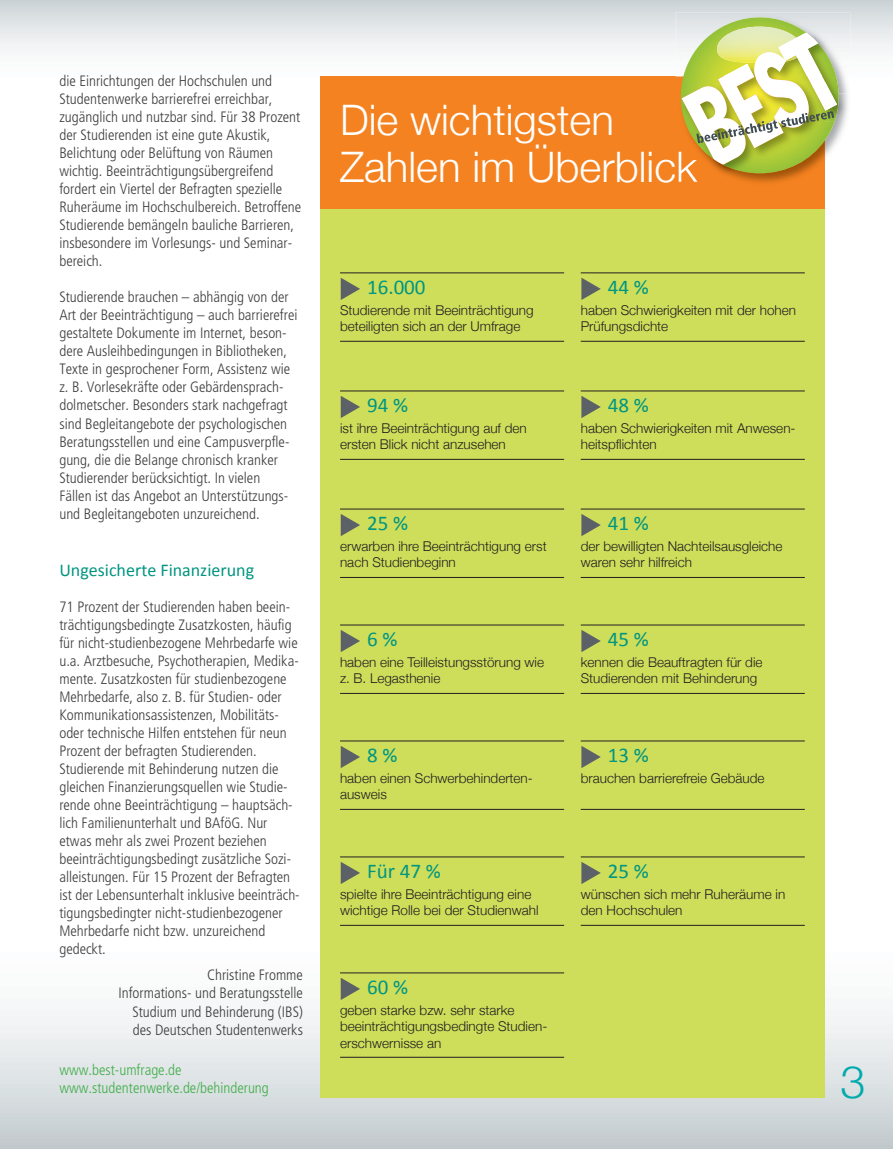
<style>
.page{position:relative;width:893px;height:1149px;background:#fff}
.page>*{position:absolute;margin:0;border:0;box-sizing:border-box;transform-origin:0 0}
.t1{font:300 45px "Helvetica Neue";color:#00aaad}
.t2{font:300 42px/46.5px "Helvetica Neue";color:#fff}
.t3{font:21px "Calibri";color:#009580}
.t4{font:18px "Calibri";color:#009580}
.t5{font:300 condensed 15px/18px "Frutiger";color:#3e3e3f}
.t6{font:300 condensed 15px/18px "Frutiger";color:#40ae49}
.t7{font:300 13.5px/16.5px "Helvetica Neue";color:#231f20}
</style>
<div class="page">
<svg style="left:0;top:0;width:893px;height:77px"></svg>
<div style="left:0;top:919px;width:893px;height:229px;background:linear-gradient(to bottom,#fff,#c9d1d2)"></div>
<div style="left:320px;top:204px;width:505px;height:893px;background:#cede5b"></div>
<div style="left:320px;top:77px;width:505px;height:132px;background:#f58220"></div>
<img style="left:680px;top:94px;width:124px;height:89px">
<img style="left:678px;top:144px;width:19px;height:38px">
<img style="left:837px;top:94px;width:11px;height:47px">
<img style="left:676px;top:13px;width:174px;height:81px">
<img style="left:681px;top:17px;width:158px;height:104px">
<img style="left:685px;top:167px;width:129px;height:6px">
<img style="left:717px;top:27px;width:79px;height:3px">
<svg style="left:682px;top:30px;width:155px;height:137px;background:#d1d38d"></svg>
<hr style="left:340px;top:272px;width:224px;height:1px;background:#231f20">
<hr style="left:581px;top:272px;width:224px;height:1px;background:#231f20">
<hr style="left:340px;top:390px;width:224px;height:1px;background:#231f20">
<hr style="left:581px;top:390px;width:224px;height:1px;background:#231f20">
<hr style="left:340px;top:508px;width:224px;height:1px;background:#231f20">
<hr style="left:581px;top:508px;width:224px;height:1px;background:#231f20">
<hr style="left:340px;top:624px;width:224px;height:1px;background:#231f20">
<hr style="left:581px;top:624px;width:224px;height:1px;background:#231f20">
<hr style="left:340px;top:740px;width:224px;height:1px;background:#231f20">
<hr style="left:581px;top:740px;width:224px;height:1px;background:#231f20">
<hr style="left:340px;top:856px;width:224px;height:1px;background:#231f20">
<hr style="left:581px;top:856px;width:224px;height:1px;background:#231f20">
<hr style="left:340px;top:972px;width:224px;height:1px;background:#231f20">
<svg style="left:341px;top:278px;width:19px;height:22px"></svg>
<svg style="left:581px;top:277px;width:20px;height:23px"></svg>
<svg style="left:341px;top:396px;width:19px;height:22px"></svg>
<svg style="left:581px;top:396px;width:20px;height:22px"></svg>
<svg style="left:341px;top:514px;width:19px;height:22px"></svg>
<svg style="left:581px;top:514px;width:20px;height:22px"></svg>
<svg style="left:341px;top:630px;width:19px;height:22px"></svg>
<svg style="left:581px;top:630px;width:20px;height:22px"></svg>
<svg style="left:341px;top:746px;width:19px;height:22px"></svg>
<svg style="left:581px;top:746px;width:20px;height:22px"></svg>
<svg style="left:341px;top:862px;width:19px;height:21px"></svg>
<svg style="left:581px;top:862px;width:20px;height:21px"></svg>
<svg style="left:341px;top:978px;width:19px;height:21px"></svg>
<hr style="left:340px;top:341px;width:224px;height:1px;background:#231f20">
<hr style="left:581px;top:341px;width:224px;height:1px;background:#231f20">
<hr style="left:340px;top:459px;width:224px;height:1px;background:#231f20">
<hr style="left:581px;top:459px;width:224px;height:1px;background:#231f20">
<hr style="left:340px;top:577px;width:224px;height:1px;background:#231f20">
<hr style="left:581px;top:577px;width:224px;height:1px;background:#231f20">
<hr style="left:340px;top:693px;width:224px;height:1px;background:#231f20">
<hr style="left:581px;top:693px;width:224px;height:1px;background:#231f20">
<hr style="left:340px;top:808px;width:224px;height:1px;background:#231f20">
<hr style="left:581px;top:808px;width:224px;height:1px;background:#231f20">
<hr style="left:340px;top:924px;width:224px;height:1px;background:#231f20">
<hr style="left:581px;top:924px;width:224px;height:1px;background:#231f20">
<hr style="left:340px;top:1056px;width:224px;height:1px;background:#231f20">
<p class="t5" style="left:59px;top:72px;width:243px">die Einrichtungen der Hochschulen und Studentenwerke barrierefrei erreichbar, zugänglich und nutzbar sind. Für 38 Prozent der Studierenden ist eine gute Akustik, Belichtung oder Belüftung von Räumen wichtig. Beeinträchtigungsübergreifend fordert ein Viertel der Befragten spezielle Ruheräume im Hochschulbereich. Betroffene Studierende bemängeln bauliche Barrieren, insbesondere im Vorlesungs- und Seminar&shy;bereich.</p>
<p class="t5" style="left:59px;top:288px;width:240px">Studierende brauchen – abhängig von der Art der Beeinträchtigung – auch barrierefrei gestaltete Dokumente im Internet, beson&shy;dere Ausleihbedingungen in Bibliotheken, Texte in gesprochener Form, Assistenz wie z. B. Vorlesekräfte oder Gebärdensprach&shy;dolmetscher. Besonders stark nachgefragt sind Begleitangebote der psychologischen Beratungsstellen und eine Campusverpfle&shy;gung, die die Belange chronisch kranker Studierender berücksichtigt. In vielen<br>Fällen ist das Angebot an Unterstützungs&shy;und Begleitangeboten unzureichend.</p>
<p class="t4" style="left:59px;top:558px;width:196px">Ungesicherte Finanzierung</p>
<p class="t5" style="left:59px;top:597px;width:242px">71 Prozent der Studierenden haben beein&shy;trächtigungsbedingte Zusatzkosten, häufig für nicht-studienbezogene Mehrbedarfe wie u.a. Arztbesuche, Psychotherapien, Medika&shy;mente. Zusatzkosten für studienbezogene Mehrbedarfe, also z. B. für Studien- oder Kommunikationsassistenzen, Mobilitäts&shy;oder technische Hilfen entstehen für neun Prozent der befragten Studierenden.<br>Studierende mit Behinderung nutzen die gleichen Finanzierungsquellen wie Studie&shy;rende ohne Beeinträchtigung – hauptsäch&shy;lich Familienunterhalt und BAföG. Nur etwas mehr als zwei Prozent beziehen beeinträchtigungsbedingt zusätzliche Sozi&shy;alleistungen. Für 15 Prozent der Befragten ist der Lebensunterhalt inklusive beeinträch&shy;tigungsbedingter nicht-studienbezogener Mehrbedarfe nicht bzw. unzureichend gedeckt.</p>
<p class="t5" style="left:118px;top:966px;width:186px;text-align:right">Christine Fromme<br>Informations- und Beratungsstelle<br>Studium und Behinderung (IBS) des Deutschen Studentenwerks</p>
<p class="t6" style="left:59px;top:1060px;width:211px">www.best-umfrage.de www.studentenwerke.de/behinderung</p>
<h2 class="t2" style="left:340px;top:94px;width:359px">Die wichtigsten<br>Zahlen im Überblick</h2>
<h3 class="t3" style="left:367px;top:274px;width:60px">16.000</h3>
<p class="t7" style="left:340px;top:300px;width:195px">Studierende mit Beeinträchtigung beteiligten sich an der Umfrage</p>
<h3 class="t3" style="left:367px;top:392px;width:43px">94 %</h3>
<p class="t7" style="left:340px;top:418px;width:188px">ist ihre Beeinträchtigung auf den ersten Blick nicht anzusehen</p>
<h3 class="t3" style="left:367px;top:510px;width:43px">25 %</h3>
<p class="t7" style="left:340px;top:536px;width:208px">erwarben ihre Beeinträchtigung erst nach Studienbeginn</p>
<h3 class="t3" style="left:367px;top:626px;width:32px">6 %</h3>
<p class="t7" style="left:340px;top:652px;width:206px">haben eine Teilleistungsstörung wie z. B. Legasthenie</p>
<h3 class="t3" style="left:367px;top:741px;width:32px">8 %</h3>
<p class="t7" style="left:340px;top:768px;width:194px">haben einen Schwerbehinderten&shy;ausweis</p>
<h3 class="t3" style="left:367px;top:857px;width:75px">Für 47 %</h3>
<p class="t7" style="left:340px;top:884px;width:200px">spielte ihre Beeinträchtigung eine wichtige Rolle bei der Studienwahl</p>
<h3 class="t3" style="left:367px;top:973px;width:43px">60 %</h3>
<p class="t7" style="left:340px;top:1000px;width:209px">geben starke bzw. sehr starke beeinträchtigungsbedingte Studien&shy;erschwernisse an</p>
<h3 class="t3" style="left:608px;top:274px;width:43px">44 %</h3>
<p class="t7" style="left:581px;top:300px;width:217px">haben Schwierigkeiten mit der hohen<br>Prüfungsdichte</p>
<h3 class="t3" style="left:608px;top:392px;width:43px">48 %</h3>
<p class="t7" style="left:581px;top:418px;width:216px">haben Schwierigkeiten mit Anwesen&shy;heitspflichten</p>
<h3 class="t3" style="left:608px;top:510px;width:43px">41 %</h3>
<p class="t7" style="left:581px;top:536px;width:203px">der bewilligten Nachteilsausgleiche waren sehr hilfreich</p>
<h3 class="t3" style="left:608px;top:626px;width:43px">45 %</h3>
<p class="t7" style="left:581px;top:652px;width:183px">kennen die Beauftragten für die<br>Studierenden mit Behinderung</p>
<h3 class="t3" style="left:608px;top:741px;width:43px">13 %</h3>
<p class="t7" style="left:581px;top:768px;width:185px">brauchen barrierefreie Gebäude</p>
<h3 class="t3" style="left:608px;top:857px;width:43px">25 %</h3>
<p class="t7" style="left:581px;top:884px;width:206px">wünschen sich mehr Ruheräume in den Hochschulen</p>
<h1 class="t1" style="left:840px;top:1045px;width:27px">3</h1>
</div>
